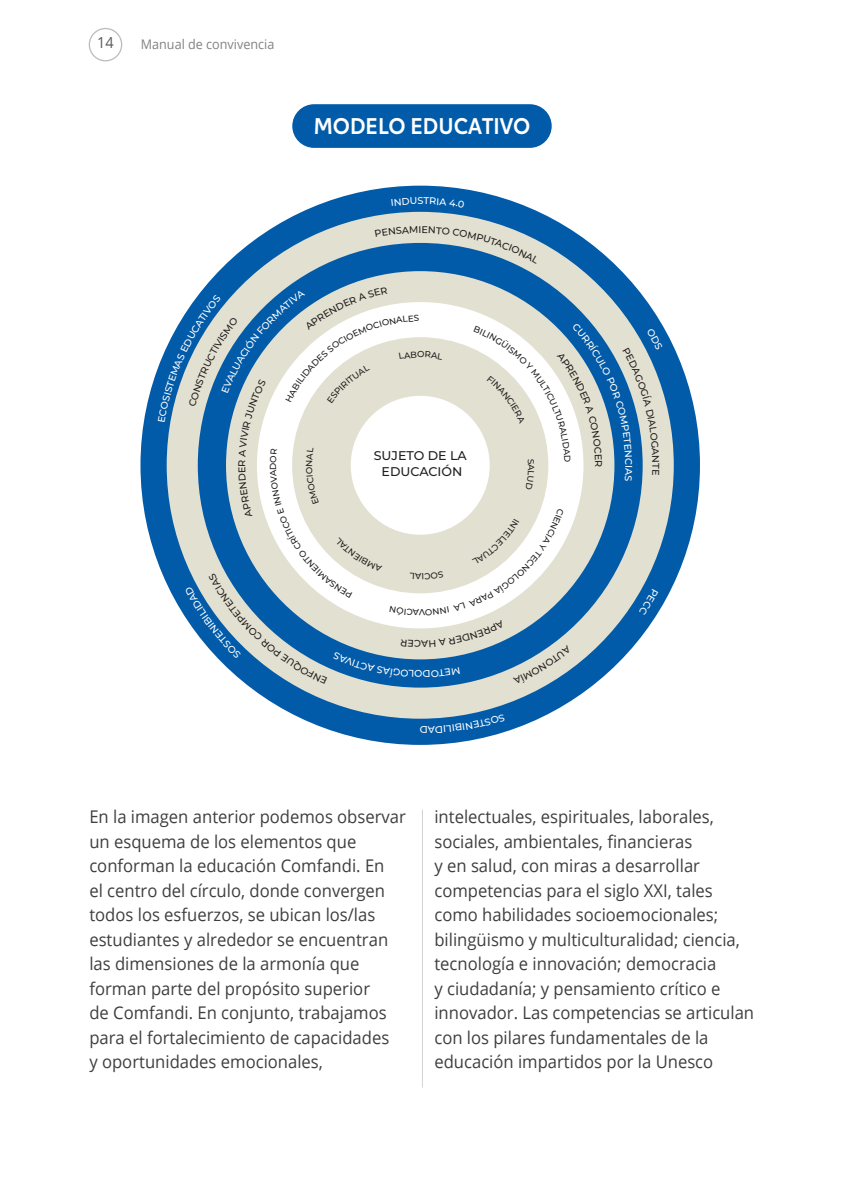
<style>
.page{position:relative;width:844px;height:1191px;background:#fff}
.page>*{position:absolute;margin:0;border:0;box-sizing:border-box;transform-origin:0 0}
.t1{font:600 22.4px "Carnero";color:#fff;scale:.92 1}
.t2{font:17.5px/24.5px "Open Sans";color:#3e3e3f;scale:.95 1}
.t3{font:15.22px "Open Sans";color:#57585a;scale:.95 1}
.t4{font:13.3px "Open Sans";color:#808285;scale:.95 1}
.t5{font:500 12.6px/15.2px "Montserrat";color:#231f20;text-align:center}
.t6{font:500 9.62px "Montserrat";color:#fff}
.t7{font:500 8.75px "Montserrat";color:#231f20}
</style>
<div class="page">
<div style="left:89px;top:28px;width:33px;height:33px;border:1px solid #bcbdc0;border-radius:50%"></div>
<div style="left:292px;top:104px;width:259px;height:44px;background:#015ba9;border-radius:22px"></div>
<div style="left:140px;top:186px;width:559px;height:559px;background:#015ba9;border-radius:50%"></div>
<div style="left:167px;top:212px;width:506px;height:506px;background:#e2e0d0;border-radius:50%"></div>
<svg style="left:198px;top:243px;width:444px;height:444px;fill:#015ba9"></svg>
<hr style="left:422px;top:809px;width:1px;height:278px;background:#d1d2d4">
<svg style="left:375px;top:226px;width:164px;height:38px"></svg>
<svg style="left:427px;top:713px;width:78px;height:20px"></svg>
<svg style="left:158px;top:287px;width:504px;height:397px"></svg>
<p class="t3" style="left:97px;top:32px;width:19px">14</p>
<p class="t4" style="left:141px;top:35px;width:142px">Manual de convivencia</p>
<p class="t1" style="left:313px;top:112px;width:237px">MODELO EDUCATIVO</p>
<p class="t6" style="left:417px;top:194px;width:8px">S</p>
<p class="t7" style="left:267px;top:470px;width:9px;rotate:-90deg">D</p>
<p class="t5" style="left:373px;top:448px;width:95px">SUJETO DE LA<br>EDUCACIÓN</p>
<p class="t6" style="left:427px;top:736px;width:10px;rotate:180deg">D</p>
<p class="t2" style="left:89px;top:804px;width:334px">En la imagen anterior podemos observar un esquema de los elementos que conforman la educación Comfandi. En<br>el centro del círculo, donde convergen todos los esfuerzos, se ubican los/las estudiantes y alrededor se encuentran las dimensiones de la armonía que forman parte del propósito superior<br>de Comfandi. En conjunto, trabajamos para el fortalecimiento de capacidades<br>y oportunidades emocionales,</p>
<p class="t2" style="left:434px;top:804px;width:338px">intelectuales, espirituales, laborales, sociales, ambientales, financieras<br>y en salud, con miras a desarrollar competencias para el siglo XXI, tales como habilidades socioemocionales; bilingüismo y multiculturalidad; ciencia, tecnología e innovación; democracia<br>y ciudadanía; y pensamiento crítico e innovador. Las competencias se articulan con los pilares fundamentales de la educación impartidos por la Unesco</p>
</div>
